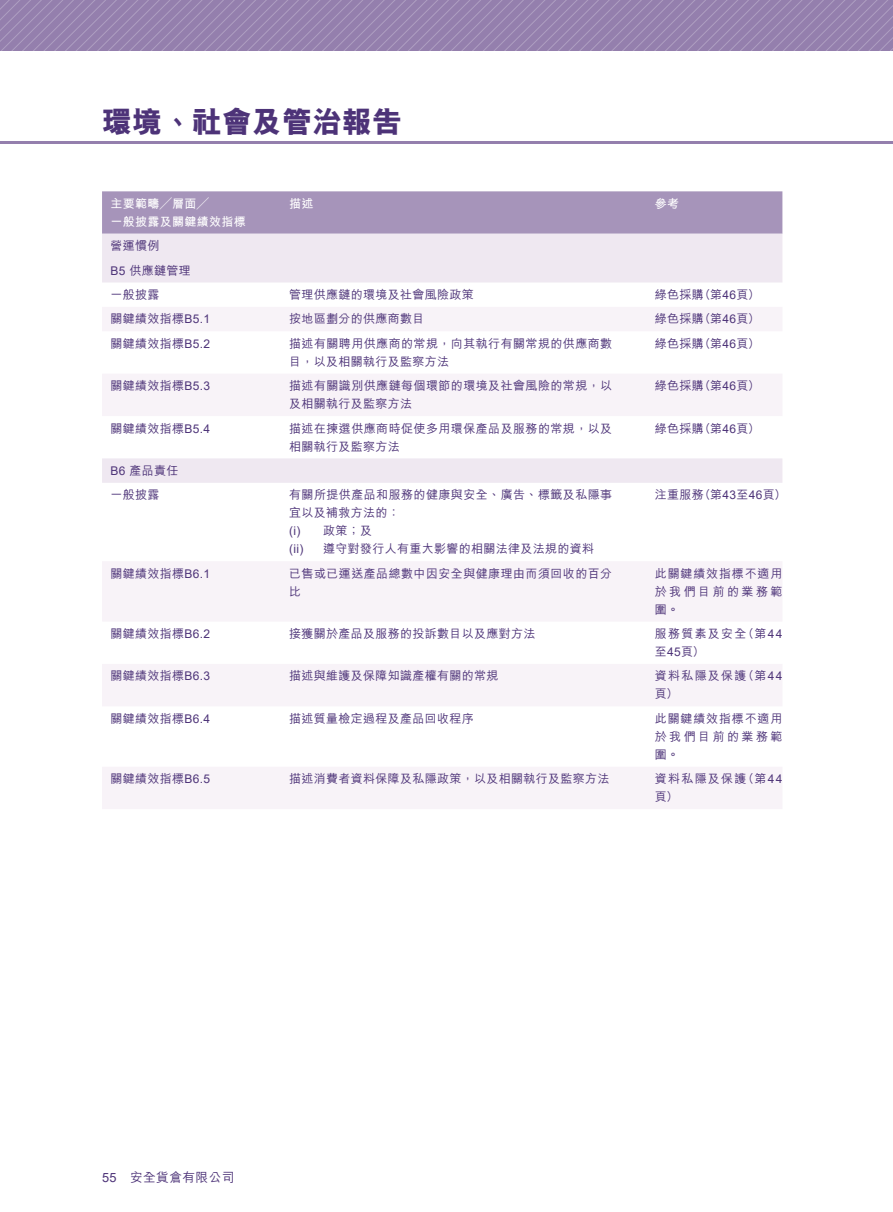
<style>
.page{position:relative;width:893px;height:1212px;background:#fff}
.page>*{position:absolute;margin:0;border:0;box-sizing:border-box;transform-origin:0 0}
.t1{font:800 30px "M Hei HK";color:#4d3378}
.t2{font:500 12.75px "M Hei HK";letter-spacing:.03em;color:#4d3378}
.t3{font:12.75px "Arial";color:#4d3378}
.t4{font:500 12px/18px "M Hei HK";letter-spacing:.03em;color:#4d3378}
.t5{font:700 12px/18px "M Hei HK";letter-spacing:.03em;color:#fff}
.t6{font:500 12px "M Hei HK";letter-spacing:.105em;color:#4d3378}
.t7{font:500 12px/24.5px "M Hei HK";letter-spacing:.07em;color:#4d3378}
.t8{font:500 12px/18px "M Hei HK";letter-spacing:.205em;color:#4d3378}
.t9{font:12px "Arial";color:#4d3378}
.s1{font-family:"Arial";font-weight:400}
</style>
<div class="page">
<hr style="left:0;top:141px;width:893px;height:2px;background:#947fad">
<svg style="left:0;top:0;width:893px;height:51px;background:#9783af"></svg>
<div style="left:102px;top:191px;width:680px;height:43px;background:#a694ba"></div>
<div style="left:102px;top:234px;width:680px;height:49px;background:#efe8f1"></div>
<svg style="left:102px;top:307px;width:680px;height:502px"></svg>
<h1 class="t1" style="left:102px;top:102px;width:301px">環境、社會及管治報告</h1>
<p class="t5" style="left:111px;top:194px;width:137px">主要範疇╱層面╱<br>一般披露及關鍵績效指標</p>
<p class="t5" style="left:655px;top:194px;width:26px">參考</p>
<p class="t5" style="left:289px;top:194px;width:26px">描述</p>
<p class="t4" style="left:111px;top:233px;width:82px;line-height:24.5px">營運慣例<br><span class="s1">B5</span> 供應鏈管理</p>
<p class="t4" style="left:111px;top:285px;width:51px">一般披露</p>
<p class="t4" style="left:289px;top:285px;width:186px">管理供應鏈的環境及社會風險政策</p>
<p class="t4" style="left:655px;top:285px;width:51px">綠色採購</p>
<p class="t4" style="left:699px;top:285px;width:63px">（第<span class="s1">46</span>頁(</p>
<p class="t4" style="left:111px;top:309px;width:101px">關鍵績效指標<span class="s1">B5.1</span></p>
<p class="t4" style="left:289px;top:309px;width:137px">按地區劃分的供應商數目</p>
<p class="t4" style="left:655px;top:309px;width:51px">綠色採購</p>
<p class="t4" style="left:699px;top:309px;width:63px">（第<span class="s1">46</span>頁(</p>
<p class="t4" style="left:111px;top:333px;width:101px">關鍵績效指標<span class="s1">B5.2</span></p>
<p class="t4" style="left:289px;top:333px;width:325px">描述有關聘用供應商的常規，向其執行有關常規的供應商數</p>
<p class="t4" style="left:655px;top:333px;width:51px">綠色採購</p>
<p class="t4" style="left:699px;top:333px;width:63px">（第<span class="s1">46</span>頁(</p>
<p class="t4" style="left:289px;top:351px;width:162px">目，以及相關執行及監察方法</p>
<p class="t4" style="left:111px;top:376px;width:101px">關鍵績效指標<span class="s1">B5.3</span></p>
<p class="t4" style="left:289px;top:376px;width:325px">描述有關識別供應鏈每個環節的環境及社會風險的常規，以</p>
<p class="t4" style="left:655px;top:376px;width:51px">綠色採購</p>
<p class="t4" style="left:699px;top:376px;width:63px">（第<span class="s1">46</span>頁(</p>
<p class="t4" style="left:289px;top:394px;width:125px">及相關執行及監察方法</p>
<p class="t4" style="left:111px;top:418px;width:101px">關鍵績效指標<span class="s1">B5.4</span></p>
<p class="t4" style="left:289px;top:418px;width:325px">描述在揀選供應商時促使多用環保產品及服務的常規，以及</p>
<p class="t4" style="left:655px;top:418px;width:51px">綠色採購</p>
<p class="t4" style="left:699px;top:418px;width:63px">（第<span class="s1">46</span>頁(</p>
<p class="t4" style="left:289px;top:436px;width:112px">相關執行及監察方法</p>
<p class="t4" style="left:111px;top:461px;width:70px"><span class="s1">B6</span> 產品責任</p>
<p class="t4" style="left:111px;top:485px;width:51px">一般披露</p>
<p class="t4" style="left:289px;top:485px;width:325px">有關所提供產品和服務的健康與安全、廣告、標籤及私隱事</p>
<p class="t4" style="left:655px;top:485px;width:51px">注重服務</p>
<p class="t4" style="left:699px;top:485px;width:89px">（第<span class="s1">43</span>至<span class="s1">46</span>頁(</p>
<p class="t4" style="left:289px;top:503px;width:112px;text-align:center">宜以及補救方法的：政策；及</p>
<p class="t9" style="left:289px;top:523px;width:13px">i( )</p>
<p class="t9" style="left:289px;top:541px;width:16px">(ii)</p>
<p class="t4" style="left:323px;top:539px;width:273px">遵守對發行人有重大影響的相關法律及法規的資料</p>
<p class="t4" style="left:111px;top:563px;width:101px">關鍵績效指標<span class="s1">B6.1</span></p>
<p class="t4" style="left:111px;top:624px;width:101px">關鍵績效指標<span class="s1">B6.2</span></p>
<p class="t4" style="left:289px;top:563px;width:325px">已售或已運送產品總數中因安全與健康理由而須回收的百分</p>
<p class="t4" style="left:289px;top:581px;width:13px">比</p>
<p class="t4" style="left:289px;top:624px;width:248px">接獲關於產品及服務的投訴數目以及應對方法</p>
<p class="t4" style="left:655px;top:563px;width:129px;text-align:justify">此關鍵績效指標不適用於我們目前的業務範圍。</p>
<p class="t4" style="left:742px;top:624px;width:42px">（第<span class="s1">44</span></p>
<p class="t6" style="left:655px;top:625px;width:93px">服務質素及安全</p>
<p class="t4" style="left:655px;top:642px;width:51px">至<span class="s1">45</span>頁(</p>
<p class="t4" style="left:111px;top:666px;width:101px">關鍵績效指標<span class="s1">B6.3</span></p>
<p class="t4" style="left:289px;top:666px;width:211px">描述與維護及保障知識產權有關的常規</p>
<p class="t6" style="left:655px;top:667px;width:93px">資料私隱及保護</p>
<p class="t4" style="left:742px;top:666px;width:42px">（第<span class="s1">44</span></p>
<p class="t4" style="left:111px;top:708px;width:101px">關鍵績效指標<span class="s1">B6.4</span></p>
<p class="t4" style="left:289px;top:708px;width:186px">描述質量檢定過程及產品回收程序</p>
<p class="t7" style="left:655px;top:681px;width:129px">頁(<br>此關鍵績效指標不適用</p>
<p class="t4" style="left:111px;top:769px;width:101px">關鍵績效指標<span class="s1">B6.5</span></p>
<p class="t4" style="left:289px;top:769px;width:322px">描述消費者資料保障及私隱政策，以及相關執行及監察方法</p>
<p class="t8" style="left:655px;top:726px;width:129px">於我們目前的業務範圍。</p>
<p class="t4" style="left:742px;top:769px;width:42px">（第<span class="s1">44</span></p>
<p class="t6" style="left:655px;top:770px;width:93px">資料私隱及保護</p>
<p class="t4" style="left:655px;top:787px;width:25px">頁(</p>
<p class="t3" style="left:102px;top:1168px;width:16px">55</p>
<p class="t2" style="left:130px;top:1167px;width:106px">安全貨倉有限公司</p>
</div>
